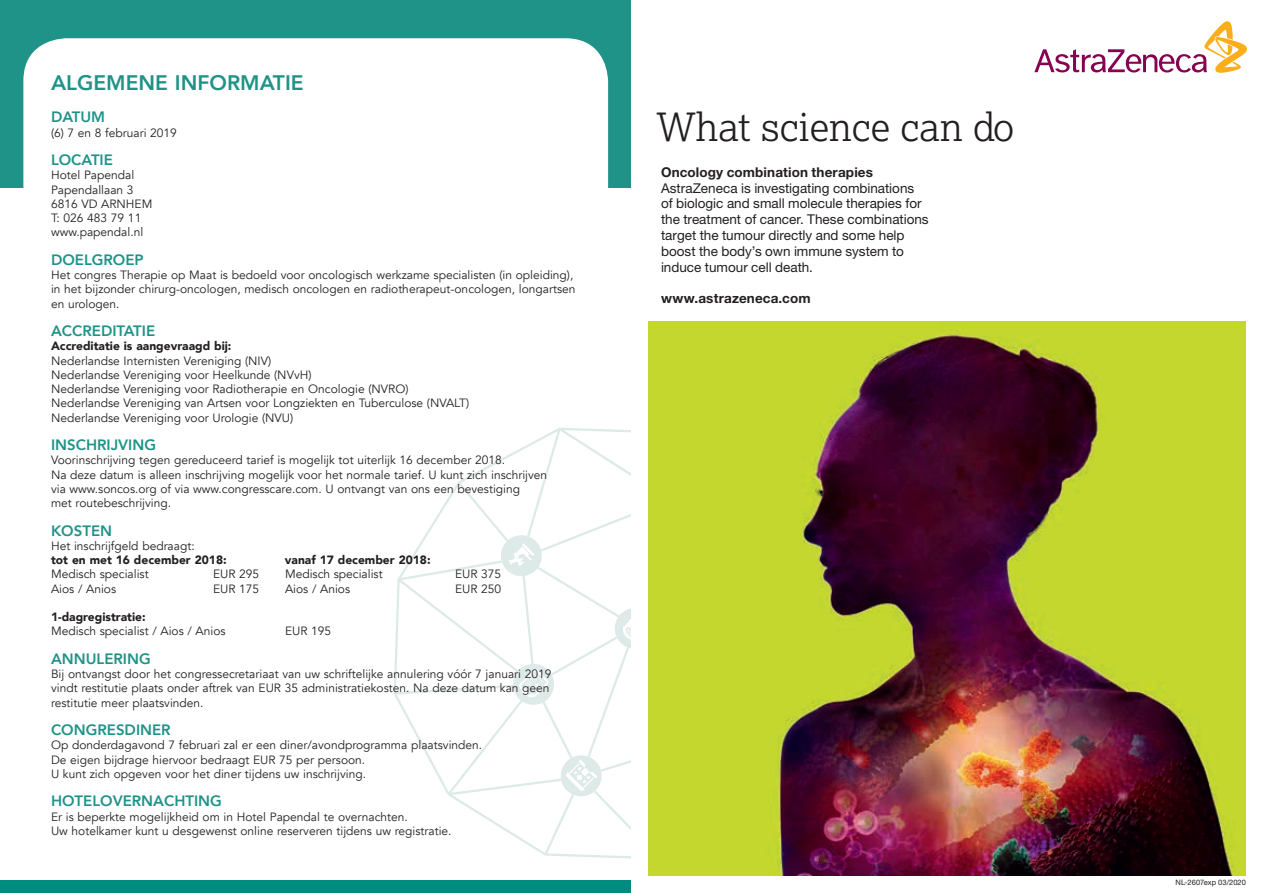
<style>
.page{position:relative;width:1263px;height:893px;background:#fff}
.page>*{position:absolute;margin:0;border:0;box-sizing:border-box;transform-origin:0 0}
.t1{font:300 39px "Lexia";color:#231f20}
.t2{font:800 21px "Avenir";color:#1f9388}
.t3{font:800 15px "Avenir";color:#1f9388}
.t4{font:13.5px/15.8px "Helvetica Neue LT";color:#231f20}
.t5{font:700 13.5px "Helvetica Neue LT";letter-spacing:.01em;color:#231f20}
.t6{font:12px/14.2px "Avenir";color:#231f20}
.t7{font:900 12px "Avenir";color:#231f20}
.t8{font:7.5px "Helvetica Neue LT";color:#231f20}
</style>
<div class="page">
<div style="left:0;top:880px;width:631px;height:13px;background:#008c7f"></div>
<svg style="left:394px;top:428px;width:237px;height:431px"></svg>
<svg style="left:500px;top:479px;width:131px;height:317px"></svg>
<div style="left:0;top:0;width:631px;height:187px;background:#1f9388"></div>
<div style="left:23px;top:38px;width:585px;height:351px;background:#fff;border-radius:43px"></div>
<svg style="left:1034px;top:21px;width:213px;height:52px"></svg>
<img style="left:648px;top:321px;width:598px;height:555px">
<h2 class="t2" style="left:51px;top:66px;width:254px">ALGEMENE INFORMATIE</h2>
<p class="t3" style="left:51px;top:105px;width:56px">DATUM</p>
<p class="t6" style="left:51px;top:125px;width:127px">(6) 7 en 8 februari 2019</p>
<p class="t3" style="left:51px;top:148px;width:63px">LOCATIE</p>
<p class="t6" style="left:51px;top:168px;width:103px">Hotel Papendal<br>Papendallaan 3<br>6816 VD ARNHEM<br>T: 026 483 79 11 www.papendal.nl</p>
<p class="t3" style="left:51px;top:248px;width:94px">DOELGROEP</p>
<p class="t6" style="left:51px;top:268px;width:526px">Het congres Therapie op Maat is bedoeld voor oncologisch werkzame specialisten (in opleiding), in het bijzonder chirurg-oncologen, medisch oncologen en radiotherapeut-oncologen, longartsen en urologen.</p>
<p class="t3" style="left:51px;top:319px;width:106px">ACCREDITATIE</p>
<p class="t7" style="left:51px;top:336px;width:182px">Accreditatie is aangevraagd bij:</p>
<p class="t6" style="left:51px;top:353px;width:420px">Nederlandse Internisten Vereniging (NIV)<br>Nederlandse Vereniging voor Heelkunde (NVvH)<br>Nederlandse Vereniging voor Radiotherapie en Oncologie (NVRO)<br>Nederlandse Vereniging van Artsen voor Longziekten en Tuberculose (NVALT)<br>Nederlandse Vereniging voor Urologie (NVU)</p>
<p class="t3" style="left:51px;top:433px;width:107px">INSCHRIJVING</p>
<p class="t6" style="left:51px;top:453px;width:498px">Voorinschrijving tegen gereduceerd tarief is mogelijk tot uiterlijk 16 december 2018.<br>Na deze datum is alleen inschrijving mogelijk voor het normale tarief. U kunt zich inschrijven via www.soncos.org of via www.congresscare.com. U ontvangt van ons een bevestiging<br>met routebeschrijving.</p>
<p class="t3" style="left:51px;top:519px;width:63px">KOSTEN</p>
<p class="t6" style="left:51px;top:539px;width:145px">Het inschrijfgeld bedraagt:</p>
<p class="t7" style="left:51px;top:550px;width:177px">tot en met 16 december 2018:</p>
<p class="t7" style="left:285px;top:550px;width:147px">vanaf 17 december 2018:</p>
<p class="t6" style="left:51px;top:567px;width:99px">Medisch specialist</p>
<p class="t6" style="left:213px;top:567px;width:48px">EUR 295</p>
<p class="t6" style="left:285px;top:567px;width:99px">Medisch specialist</p>
<p class="t6" style="left:455px;top:567px;width:48px">EUR 375</p>
<p class="t6" style="left:51px;top:581px;width:67px">Aios / Anios</p>
<p class="t6" style="left:213px;top:581px;width:48px">EUR 175</p>
<p class="t6" style="left:285px;top:581px;width:67px">Aios / Anios</p>
<p class="t6" style="left:455px;top:581px;width:48px">EUR 250</p>
<p class="t7" style="left:51px;top:607px;width:96px">1-dagregistratie:</p>
<p class="t6" style="left:51px;top:624px;width:176px">Medisch specialist / Aios / Anios</p>
<p class="t6" style="left:285px;top:624px;width:48px">EUR 195</p>
<p class="t3" style="left:51px;top:647px;width:101px">ANNULERING</p>
<p class="t6" style="left:51px;top:667px;width:502px">Bij ontvangst door het congressecretariaat van uw schriftelijke annulering vóór 7 januari 2019 vindt restitutie plaats onder aftrek van EUR 35 administratiekosten. Na deze datum kan geen restitutie meer plaatsvinden.</p>
<p class="t3" style="left:51px;top:718px;width:121px">CONGRESDINER</p>
<p class="t6" style="left:51px;top:738px;width:433px">Op donderdagavond 7 februari zal er een diner/avondprogramma plaatsvinden.<br>De eigen bijdrage hiervoor bedraagt EUR 75 per persoon.<br>U kunt zich opgeven voor het diner tijdens uw inschrijving.</p>
<p class="t3" style="left:51px;top:789px;width:172px">HOTELOVERNACHTING</p>
<p class="t6" style="left:51px;top:809px;width:402px">Er is beperkte mogelijkheid om in Hotel Papendal te overnachten.<br>Uw hotelkamer kunt u desgewenst online reserveren tijdens uw registratie.</p>
<h1 class="t1" style="left:656px;top:102px;width:359px">What science can do</h1>
<p class="t5" style="left:661px;top:164px;width:213px">Oncology combination therapies</p>
<p class="t4" style="left:661px;top:180px;width:269px">AstraZeneca is investigating combinations of biologic and small molecule therapies for the treatment of cancer. These combinations target the tumour directly and some help boost the body’s own immune system to induce tumour cell death.</p>
<p class="t5" style="left:661px;top:290px;width:151px">www.astrazeneca.com</p>
<p class="t8" style="left:1175px;top:878px;width:72px">NL-2607exp 03/2020</p>
</div>
